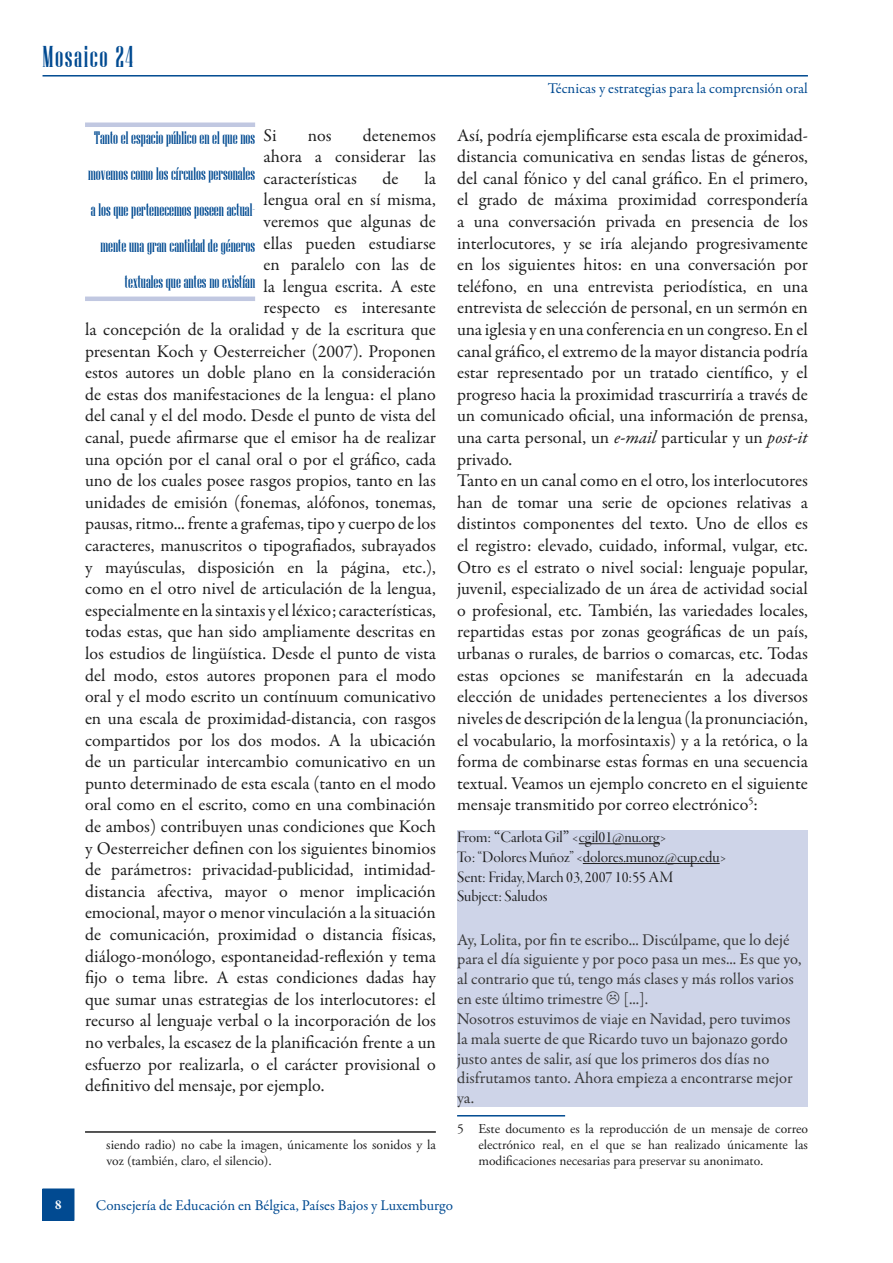
<style>
.page{position:relative;width:893px;height:1263px;background:#fff}
.page>*{position:absolute;margin:0;border:0;box-sizing:border-box;transform-origin:0 0}
.t1{font:30px "Niagara Solid";letter-spacing:.05em;color:#014a91}
.t2{font:18px/21.6px "Garamond Premr Pro";color:#1e1e1e;text-align:justify}
.t3{font:18px/36px "Niagara Solid";color:#014a91;text-align:right}
.t4{font:16.5px/19.8px "Garamond Premr Pro";color:#393939}
.t5{font:16.5px/19.8px "Garamond Premr Pro Disp";color:#1e1e1e}
.t6{font:15px "Garamond Premr Pro";color:#014a91}
.t7{font:13.5px/16.2px "Adobe Garamond Pro";color:#1e1e1e}
.t8{font:700 13.5px "Garamond Premr Pro";color:#fff}
.s1{font-style:italic}
.s2{font-family:"Adobe Garamond Pro"}
</style>
<div class="page">
<div style="left:43px;top:1189px;width:31px;height:31px;background:#014a91"></div>
<div style="left:43px;top:1188px;width:31px;height:32px;border:1px solid #014a91"></div>
<hr style="left:43px;top:75px;width:765px;height:2px;background:#014a91">
<hr style="left:85px;top:1131px;width:351px;height:2px;background:#1e1e1e">
<hr style="left:457px;top:1115px;width:108px;height:1px;background:#014a91">
<div style="left:457px;top:830px;width:351px;height:276px;background:#ced4e8"></div>
<hr style="left:579px;top:843px;width:81px;height:1px;background:#1e1e1e">
<hr style="left:583px;top:863px;width:137px;height:1px;background:#1e1e1e">
<div style="left:85px;top:122px;width:170px;height:5px;background:#c1c8e1"></div>
<hr style="left:85px;top:297px;width:170px;height:4px;background:#c1c8e1">
<h1 class="t1" style="left:43px;top:40px;width:92px">Mosaico 24</h1>
<p class="t2" style="left:264px;top:125px;width:174px;text-indent:99px">detenemos ahora a considerar las características</p>
<p class="t2" style="left:264px;top:125px;width:15px">Si</p>
<p class="t2" style="left:308px;top:125px;width:25px">nos</p>
<p class="t3" style="left:88px;top:120px;width:168px">Tanto el espacio público en el que nos movemos como los círculos personales a los que pertenecemos poseen actual&shy;mente una gran cantidad de géneros textuales que antes no existían</p>
<p class="t2" style="left:383px;top:168px;width:18px">de</p>
<p class="t2" style="left:424px;top:168px;width:13px">la</p>
<p class="t2" style="left:264px;top:189px;width:174px">lengua oral en sí misma,</p>
<p class="t2" style="left:264px;top:211px;width:174px">veremos que algunas de</p>
<p class="t2" style="left:264px;top:233px;width:174px">ellas pueden estudiarse</p>
<p class="t2" style="left:264px;top:254px;width:174px">en paralelo con las de</p>
<p class="t2" style="left:264px;top:276px;width:174px">la lengua escrita. A este</p>
<p class="t2" style="left:264px;top:297px;width:174px">respecto es interesante</p>
<p class="t2" style="left:85px;top:319px;width:352px">la concepción de la oralidad y de la escritura que</p>
<p class="t2" style="left:85px;top:341px;width:352px">presentan Koch y Oesterreicher (2007). Proponen</p>
<p class="t2" style="left:85px;top:362px;width:352px">estos autores un doble plano en la consideración</p>
<p class="t2" style="left:85px;top:384px;width:352px">de estas dos manifestaciones de la lengua: el plano</p>
<p class="t2" style="left:85px;top:405px;width:352px">del canal y el del modo. Desde el punto de vista del</p>
<p class="t2" style="left:85px;top:427px;width:352px">canal, puede afirmarse que el emisor ha de realizar</p>
<p class="t2" style="left:85px;top:449px;width:352px">una opción por el canal oral o por el gráfico, cada</p>
<p class="t2" style="left:85px;top:470px;width:352px">uno de los cuales posee rasgos propios, tanto en las</p>
<p class="t2" style="left:85px;top:492px;width:352px">unidades de emisión (fonemas, alófonos, tonemas,</p>
<p class="t2" style="left:85px;top:513px;width:352px">pausas, ritmo... frente a grafemas, tipo y cuerpo de los</p>
<p class="t2" style="left:85px;top:535px;width:352px">caracteres, manuscritos o tipografiados, subrayados</p>
<p class="t2" style="left:85px;top:557px;width:352px">y mayúsculas, disposición en la página, etc.),</p>
<p class="t2" style="left:85px;top:578px;width:352px">como en el otro nivel de articulación de la lengua,</p>
<p class="t2" style="left:85px;top:600px;width:352px">especialmente en la sintaxis y el léxico; características,</p>
<p class="t2" style="left:85px;top:621px;width:352px">todas estas, que han sido ampliamente descritas en</p>
<p class="t2" style="left:85px;top:643px;width:352px">los estudios de lingüística. Desde el punto de vista</p>
<p class="t2" style="left:85px;top:665px;width:352px">del modo, estos autores proponen para el modo</p>
<p class="t2" style="left:85px;top:686px;width:352px">oral y el modo escrito un contínuum comunicativo</p>
<p class="t2" style="left:85px;top:708px;width:352px">en una escala de proximidad-distancia, con rasgos</p>
<p class="t2" style="left:85px;top:729px;width:352px">compartidos por los dos modos. A la ubicación</p>
<p class="t2" style="left:85px;top:751px;width:352px">de un particular intercambio comunicativo en un</p>
<p class="t2" style="left:85px;top:773px;width:352px">punto determinado de esta escala (tanto en el modo</p>
<p class="t2" style="left:85px;top:794px;width:352px">oral como en el escrito, como en una combinación</p>
<p class="t2" style="left:85px;top:816px;width:352px">de ambos) contribuyen unas condiciones que Koch</p>
<p class="t2" style="left:85px;top:837px;width:352px">y Oesterreicher definen con los siguientes binomios</p>
<p class="t2" style="left:85px;top:859px;width:352px">de parámetros: privacidad-publicidad, intimidad-</p>
<p class="t2" style="left:85px;top:881px;width:352px">distancia afectiva, mayor o menor implicación</p>
<p class="t2" style="left:85px;top:902px;width:352px">emocional, mayor o menor vinculación a la situación</p>
<p class="t2" style="left:85px;top:924px;width:352px">de comunicación, proximidad o distancia físicas,</p>
<p class="t2" style="left:85px;top:945px;width:352px">diálogo-monólogo, espontaneidad-reflexión y tema</p>
<p class="t2" style="left:85px;top:967px;width:352px">fijo o tema libre. A estas condiciones dadas hay</p>
<p class="t2" style="left:85px;top:989px;width:352px">que sumar unas estrategias de los interlocutores: el</p>
<p class="t2" style="left:85px;top:1010px;width:352px">recurso al lenguaje verbal o la incorporación de los</p>
<p class="t2" style="left:85px;top:1032px;width:352px">no verbales, la escasez de la planificación frente a un</p>
<p class="t2" style="left:85px;top:1053px;width:352px">esfuerzo por realizarla, o el carácter provisional o</p>
<p class="t2" style="left:85px;top:1075px;width:241px">definitivo del mensaje, por ejemplo.</p>
<p class="t7" style="left:106px;top:1137px;width:331px">siendo radio) no cabe la imagen, únicamente los sonidos y la voz (también, claro, el silencio).</p>
<p class="t6" style="left:548px;top:79px;width:262px">Técnicas y estrategias para la comprensión oral</p>
<p class="t2" style="left:457px;top:125px;width:352px;text-align:left">Así, podría ejemplificarse esta escala de proximidad&shy;distancia comunicativa en sendas listas de géneros, del canal fónico y del canal gráfico. En el primero, el grado de máxima proximidad correspondería a una conversación privada en presencia de los interlocutores, y se iría alejando progresivamente en los siguientes hitos: en una conversación por teléfono, en una entrevista periodística, en una entrevista de selección de personal, en un sermón en una iglesia y en una conferencia en un congreso. En el canal gráfico, el extremo de la mayor distancia podría estar representado por un tratado científico, y el progreso hacia la proximidad trascurriría a través de un comunicado oficial, una información de prensa, una carta personal, un <span class="s1">e-mail</span> particular y un <span class="s1">post-it </span>privado.<br>Tanto en un canal como en el otro, los interlocutores han de tomar una serie de opciones relativas a distintos componentes del texto. Uno de ellos es el registro: elevado, cuidado, informal, vulgar, etc.<br>Otro es el estrato o nivel social: lenguaje popular, juvenil, especializado de un área de actividad social o profesional, etc. También, las variedades locales, repartidas estas por zonas geográficas de un país, urbanas o rurales, de barrios o comarcas, etc. Todas estas opciones se manifestarán en la adecuada elección de unidades pertenecientes a los diversos niveles de descripción de la lengua (la pronunciación, el vocabulario, la morfosintaxis) y a la retórica, o la forma de combinarse estas formas en una secuencia textual. Veamos un ejemplo concreto en el siguiente mensaje transmitido por correo electrónico<sup>5</sup>:</p>
<p class="t5" style="left:457px;top:828px;width:271px">From: <span class="s2">“</span>Carlota Gil<span class="s2">”</span> &lt;cgil01@nu.org&gt;<br>To: “Dolores Muñoz” &lt;dolores.munoz@cup.edu&gt; Sent: Friday, March 03, 2007 10:55 AM<br>Subject: Saludos</p>
<p class="t4" style="left:457px;top:930px;width:346px">Ay, Lolita, por fin te escribo... Discúlpame, que lo dejé para el día siguiente y por poco pasa un mes... Es que yo, al contrario que tú, tengo más clases y más rollos varios en este último trimestre [...].<br>Nosotros estuvimos de viaje en Navidad, pero tuvimos la mala suerte de que Ricardo tuvo un bajonazo gordo justo antes de salir, así que los primeros dos días no disfrutamos tanto. Ahora empieza a encontrarse mejor ya.</p>
<p class="t7" style="left:478px;top:1121px;width:331px;text-align:justify;text-indent:-21px">5 Este documento es la reproducción de un mensaje de correo electrónico real, en el que se han realizado únicamente las modificaciones necesarias para preservar su anonimato.</p>
<p class="t8" style="left:55px;top:1196px;width:8px">8</p>
<p class="t6" style="left:96px;top:1196px;width:359px">Consejería de Educación en Bélgica, Países Bajos y Luxemburgo</p>
</div>
